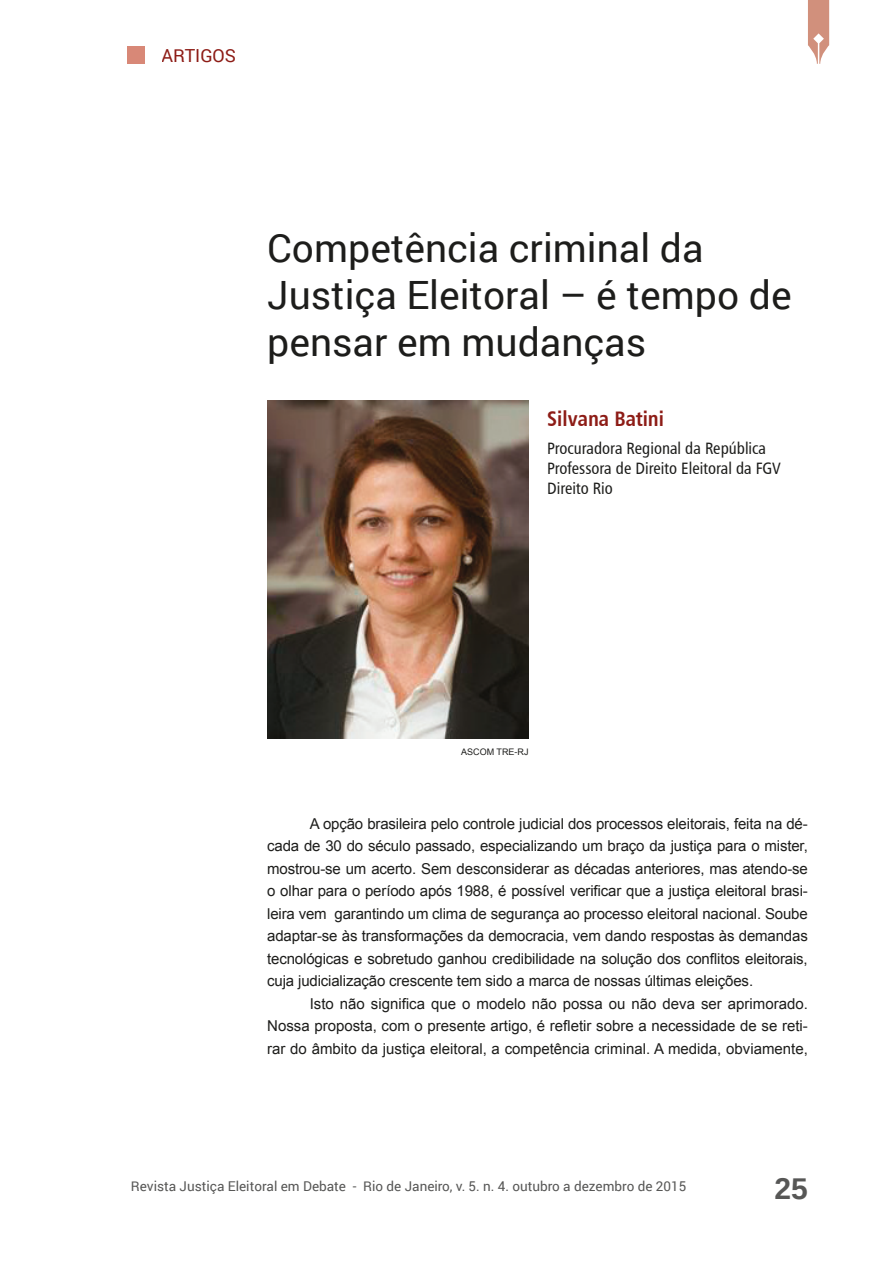
<style>
.page{position:relative;width:893px;height:1263px;background:#fff}
.page>*{position:absolute;margin:0;border:0;box-sizing:border-box;transform-origin:0 0}
.t1{font:39px/46.8px "Roboto";color:#1d1d1b}
.t2{font:700 30px "Liberation Sans";color:#575756}
.t3{font:21px "Humanist 777 BT Bold Condensed B";color:#8d1c16}
.t4{font:18px "Roboto";color:#8d1c16}
.t5{font:16.5px/19.8px "Humanist 777 BT Roman Condensed B";color:#1d1d1b}
.t6{font:15px/22.5px "Arial";letter-spacing:-.005em;color:#1d1d1b;text-align:justify}
.t7{font:13.5px "Roboto";color:#575756}
.t8{font:9px "Arial";color:#1d1d1b}
</style>
<div class="page">
<div style="left:128px;top:47px;width:17px;height:17px;background:#d88877"></div>
<svg style="left:808px;top:0;width:21px;height:64px"></svg>
<img style="left:267px;top:401px;width:262px;height:338px">
<p class="t4" style="left:162px;top:43px;width:76px">ARTIGOS</p>
<h1 class="t1" style="left:267px;top:223px;width:526px">Competência criminal da<br>Justiça Eleitoral – é tempo de pensar em mudanças</h1>
<h3 class="t3" style="left:547px;top:405px;width:118px">Silvana Batini</h3>
<p class="t5" style="left:547px;top:438px;width:235px">Procuradora Regional da República<br>Professora de Direito Eleitoral da FGV<br>Direito Rio</p>
<p class="t8" style="left:461px;top:746px;width:69px">ASCOM TRE-RJ</p>
<p class="t6" style="left:267px;top:812px;width:542px;text-indent:43px">A opção brasileira pelo controle judicial dos processos eleitorais, feita na dé&shy;cada de 30 do século passado, especializando um braço da justiça para o mister, mostrou-se um acerto. Sem desconsiderar as décadas anteriores, mas atendo-se o olhar para o período após 1988, é possível verificar que a justiça eleitoral brasi&shy;leira vem garantindo um clima de segurança ao processo eleitoral nacional. Soube adaptar-se às transformações da democracia, vem dando respostas às demandas tecnológicas e sobretudo ganhou credibilidade na solução dos conflitos eleitorais, cuja judicialização crescente tem sido a marca de nossas últimas eleições.</p>
<p class="t6" style="left:267px;top:992px;width:542px;text-indent:43px">Isto não significa que o modelo não possa ou não deva ser aprimorado.<br>Nossa proposta, com o presente artigo, é refletir sobre a necessidade de se reti&shy;rar do âmbito da justiça eleitoral, a competência criminal. A medida, obviamente,</p>
<p class="t7" style="left:131px;top:1176px;width:557px">Revista Justiça Eleitoral em Debate - Rio de Janeiro, v. 5. n. 4. outubro a dezembro de 2015</p>
<h2 class="t2" style="left:775px;top:1167px;width:35px">25</h2>
</div>
